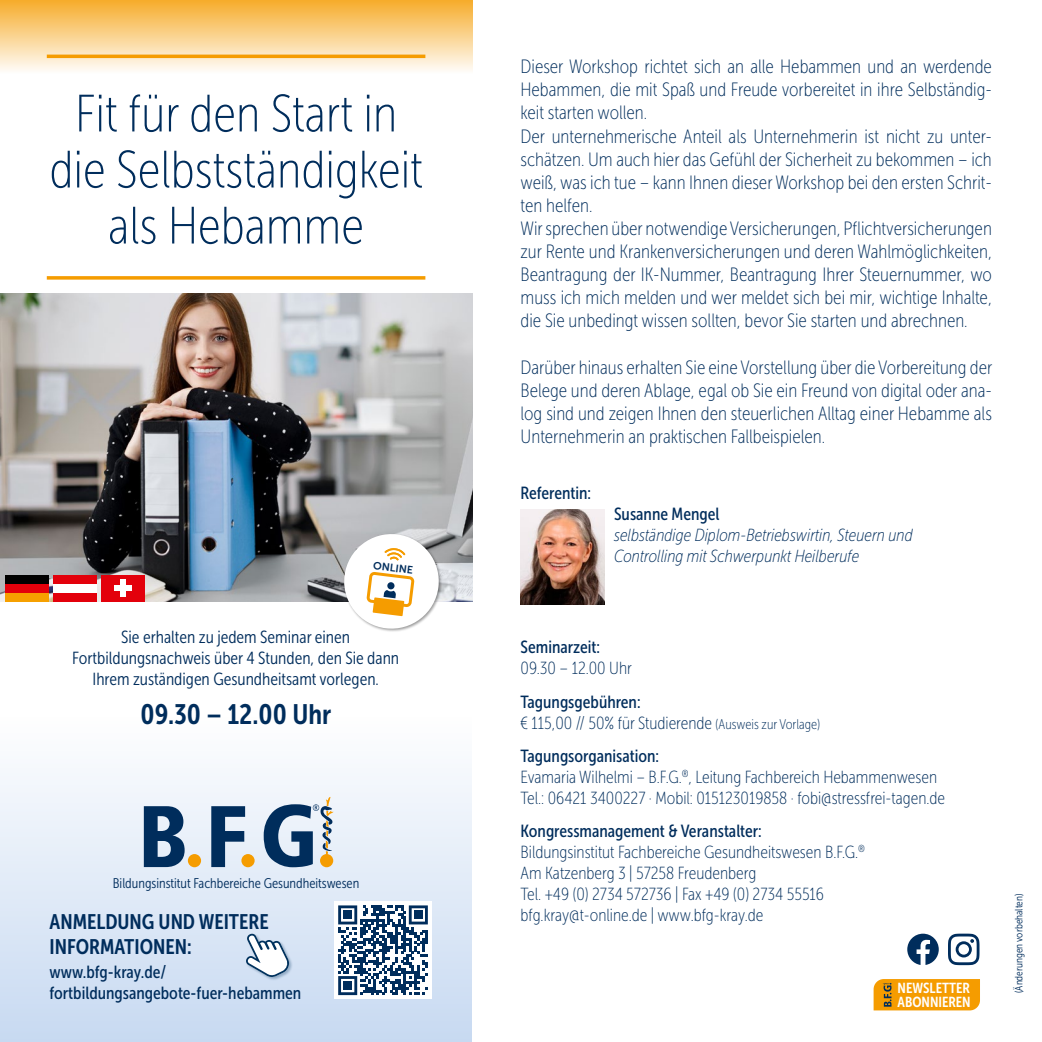
<style>
.page{position:relative;width:1042px;height:1042px;background:#fff}
.page>*{position:absolute;margin:0;border:0;box-sizing:border-box;transform-origin:0 0}
.t1{font:52.5px/56px "Museo Sans Cond 100";color:#002d5c;text-align:center}
.t2{font:28px "Museo Sans Cond 700";color:#002d5c}
.t3{font:21px/25.2px "Museo Sans Cond 700";color:#002d5c}
.t4{font:19.25px/23.1px "Museo Sans Cond 100";color:#002d5c}
.t5{font:17.5px/21px "Museo Sans Cond 100";color:#002d5c}
.t6{font:17.5px/21px "Museo Sans Cond 500";color:#002d5c}
.t7{font:17.5px/21px "Museo Sans Cond 300";color:#002d5c;text-align:center}
.t8{font:italic 17.5px/21px "Museo Sans Cond 100";color:#002d5c}
.t9{font:14.53px/13.3px "Museo Sans Cond 700";color:#fff}
.t10{font:14px "Museo Sans Cond 300";color:#002d5c}
.t11{font:10.67px "Museo Sans 700";color:#002d5c}
.t12{font:10.5px "Museo Sans Cond 300";color:#002d5c}
.s1{font-size:14px}
</style>
<div class="page">
<div style="left:0;top:717px;width:471px;height:325px;background:linear-gradient(to bottom,#fefefe,#c7d9f1)"></div>
<img style="left:0;top:294px;width:472px;height:307px">
<svg style="left:144px;top:806px;width:41px;height:61px;background:#375b81"></svg>
<svg style="left:211px;top:806px;width:34px;height:61px;background:#597798"></svg>
<div style="left:188px;top:854px;width:13px;height:13px;background:#f59c00;border-radius:50%"></div>
<div style="left:241px;top:854px;width:14px;height:13px;background:#f59c00;border-radius:50%"></div>
<svg style="left:264px;top:797px;width:69px;height:70px;background:#889bac"></svg>
<svg style="left:907px;top:933px;width:32px;height:32px"></svg>
<svg style="left:948px;top:933px;width:31px;height:32px"></svg>
<svg style="left:873px;top:979px;width:107px;height:31px;background:#ee9a07"></svg>
<div style="left:334px;top:901px;width:98px;height:98px;background:#fff"></div>
<svg style="left:338px;top:905px;width:90px;height:90px"></svg>
<div style="left:344px;top:911px;width:8px;height:8px;background:#002d5c"></div>
<div style="left:414px;top:911px;width:8px;height:8px;background:#002d5c"></div>
<div style="left:344px;top:981px;width:8px;height:8px;background:#002d5c"></div>
<div style="left:246px;top:933px;width:47px;height:47px;background:#00325e;opacity:.3"></div>
<svg style="left:246px;top:933px;width:43px;height:44px"></svg>
<svg style="left:47px;top:276px;width:378px;height:4px;background:#f6a81f"></svg>
<svg style="left:0;top:0;width:472px;height:71px;background:#f9cf87"></svg>
<div style="left:5px;top:575px;width:43px;height:9px;background:#000"></div>
<div style="left:5px;top:584px;width:43px;height:9px;background:#e3000b"></div>
<div style="left:5px;top:593px;width:43px;height:8px;background:#f6a000"></div>
<div style="left:53px;top:593px;width:43px;height:8px;background:#e3000b"></div>
<div style="left:53px;top:584px;width:43px;height:9px;background:#fff"></div>
<div style="left:53px;top:575px;width:43px;height:9px;background:#e3000b"></div>
<div style="left:101px;top:593px;width:44px;height:8px;background:#e3000b"></div>
<div style="left:101px;top:584px;width:44px;height:9px;background:#e3000b"></div>
<div style="left:101px;top:575px;width:44px;height:9px;background:#e3000b"></div>
<div style="left:114px;top:586px;width:18px;height:5px;background:#fff"></div>
<div style="left:120px;top:580px;width:6px;height:17px;background:#fff"></div>
<svg style="left:331px;top:521px;width:117px;height:111px"></svg>
<img style="left:520px;top:510px;width:84px;height:94px">
<h1 class="t1" style="left:49px;top:86px;width:375px">Fit für den Start in die Selbstständigkeit als Hebamme</h1>
<p class="t11" style="left:334px;top:555px;width:82px;rotate:7deg">ONLINEONLINE</p>
<p class="t7" style="left:72px;top:627px;width:328px">Sie erhalten zu jedem Seminar einen<br>Fortbildungsnachweis über 4 Stunden, den Sie dann<br>Ihrem zuständigen Gesundheitsamt vorlegen.</p>
<h2 class="t2" style="left:141px;top:698px;width:192px">09.30 – 12.00 Uhr</h2>
<p class="t10" style="left:113px;top:875px;width:248px">Bildungsinstitut Fachbereiche Gesundheitswesen</p>
<p class="t3" style="left:50px;top:909px;width:220px">ANMELDUNG UND WEITERE<br>INFORMATIONEN:</p>
<p class="t6" style="left:50px;top:962px;width:253px">www.bfg-kray.de/ fortbildungsangebote-fuer-hebammen</p>
<p class="t4" style="left:520px;top:55px;width:473px">Dieser Workshop richtet sich an alle Hebammen und an werdende Hebammen, die mit Spaß und Freude vorbereitet in ihre Selbständig&shy;keit starten wollen.<br>Der unternehmerische Anteil als Unternehmerin ist nicht zu unter&shy;schätzen. Um auch hier das Gefühl der Sicherheit zu bekommen – ich weiß, was ich tue – kann Ihnen dieser Workshop bei den ersten Schrit&shy;ten helfen.<br>Wir sprechen über notwendige Versicherungen, Pflichtversicherungen zur Rente und Krankenversicherungen und deren Wahlmöglichkeiten, Beantragung der IK-Nummer, Beantragung Ihrer Steuernummer, wo muss ich mich melden und wer meldet sich bei mir, wichtige Inhalte, die Sie unbedingt wissen sollten, bevor Sie starten und abrechnen.</p>
<p class="t4" style="left:520px;top:356px;width:473px;text-align:justify">Darüber hinaus erhalten Sie eine Vorstellung über die Vorbereitung der Belege und deren Ablage, egal ob Sie ein Freund von digital oder ana&shy;log sind und zeigen Ihnen den steuerlichen Alltag einer Hebamme als Unternehmerin an praktischen Fallbeispielen.</p>
<p class="t6" style="left:520px;top:483px;width:72px">Referentin:</p>
<p class="t6" style="left:614px;top:504px;width:107px">Susanne Mengel</p>
<p class="t8" style="left:614px;top:525px;width:300px">selbständige Diplom-Betriebswirtin, Steuern und<br>Controlling mit Schwerpunkt Heilberufe</p>
<p class="t6" style="left:520px;top:637px;width:81px">Seminarzeit:</p>
<p class="t5" style="left:520px;top:658px;width:113px">09.30 – 12.00 Uhr</p>
<p class="t6" style="left:520px;top:691px;width:121px">Tagungsgebühren:</p>
<p class="t5" style="left:520px;top:712px;width:301px">€ 115,00 // 50% für Studierende <span class="s1">(Ausweis zur Vorlage)</span></p>
<p class="t6" style="left:520px;top:745px;width:140px">Tagungsorganisation:</p>
<p class="t5" style="left:520px;top:766px;width:426px">Evamaria Wilhelmi – B.F.G.<sup>®</sup>, Leitung Fachbereich Hebammenwesen<br>Tel.: 06421 3400227 · Mobil: 015123019858 · fobi@stressfrei-tagen.de</p>
<p class="t6" style="left:520px;top:820px;width:243px">Kongressmanagement &amp; Veranstalter:</p>
<p class="t5" style="left:520px;top:842px;width:346px">Bildungsinstitut Fachbereiche Gesundheitswesen B.F.G.<sup>® </sup>Am Katzenberg 3 | 57258 Freudenberg<br>Tel. +49 (0) 2734 572736 | Fax +49 (0) 2734 55516 bfg.kray@t-online.de | www.bfg-kray.de</p>
<p class="t9" style="left:897px;top:981px;width:75px">NEWSLETTER<br>ABONNIEREN</p>
<p class="t12" style="left:1013px;top:993px;width:101px;rotate:-90deg">(Änderungen vorbehalten)</p>
</div>
